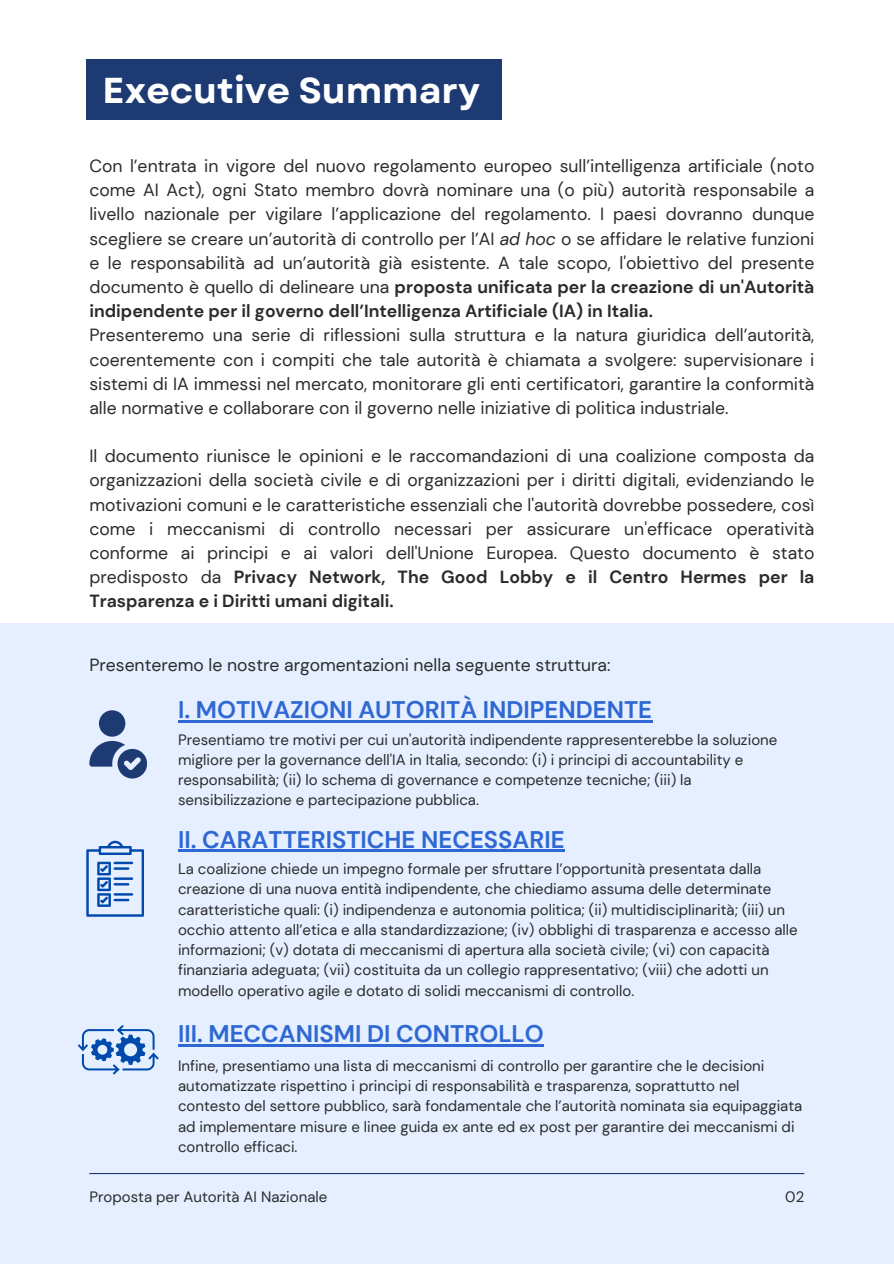
<style>
.page{position:relative;width:894px;height:1264px;background:#fff}
.page>*{position:absolute;margin:0;border:0;box-sizing:border-box;transform-origin:0 0}
.t1{font:700 36px "Garet";color:#fff}
.t2{font:700 24px "DM Sans";color:#2f68d3}
.t3{font:17.55px/24.2px "DM Sans";color:#2b2b2b}
.t4{font:15px/20.2px "DM Sans";color:#2b2b2b}
.s1{font-style:italic}
.s2{font-weight:700}
</style>
<div class="page">
<div style="left:0;top:623px;width:893px;height:640px;background:#e5efff"></div>
<div style="left:86px;top:59px;width:416px;height:60px;background:#1d3a72"></div>
<hr style="left:89px;top:1172px;width:715px;height:2px;background:#1d3a72">
<hr style="left:178px;top:720px;width:474px;height:2px;background:#2f68d3">
<hr style="left:178px;top:849px;width:386px;height:3px;background:#2f68d3">
<hr style="left:178px;top:1044px;width:365px;height:2px;background:#2f68d3">
<div style="left:99px;top:710px;width:26px;height:26px;background:#1d3a72;border-radius:50%"></div>
<svg style="left:89px;top:741px;width:58px;height:37px"></svg>
<svg style="left:86px;top:840px;width:58px;height:76px"></svg>
<svg style="left:78px;top:1025px;width:81px;height:49px"></svg>
<h3 class="t1" style="left:103px;top:64px;width:379px">Executive Summary</h3>
<h3 class="t3" style="left:89px;top:154px;width:726px">Con l’entrata in vigore del nuovo regolamento europeo sull’intelligenza artificiale (noto come AI Act), ogni Stato membro dovrà nominare una (o più) autorità responsabile a livello nazionale per vigilare l’applicazione del regolamento. I paesi dovranno dunque scegliere se creare un’autorità di controllo per l’AI <span class="s1">ad hoc</span> o se affidare le relative funzioni e le responsabilità ad un’autorità già esistente. A tale scopo, l'obiettivo del presente documento è quello di delineare una <span class="s2">proposta unificata per la creazione di un'Autorità indipendente per il governo dell’Intelligenza Artificiale (IA) in Italia.<br></span>Presenteremo una serie di riflessioni sulla struttura e la natura giuridica dell’autorità, coerentemente con i compiti che tale autorità è chiamata a svolgere: supervisionare i sistemi di IA immessi nel mercato, monitorare gli enti certificatori, garantire la conformità alle normative e collaborare con il governo nelle iniziative di politica industriale.</h3>
<h3 class="t3" style="left:89px;top:444px;width:726px;text-align:justify">Il documento riunisce le opinioni e le raccomandazioni di una coalizione composta da organizzazioni della società civile e di organizzazioni per i diritti digitali, evidenziando le motivazioni comuni e le caratteristiche essenziali che l'autorità dovrebbe possedere, così come i meccanismi di controllo necessari per assicurare un'efficace operatività conforme ai principi e ai valori dell'Unione Europea. Questo documento è stato predisposto da <span class="s2">Privacy Network, The Good Lobby e il Centro Hermes per la Trasparenza e i Diritti umani digitali.</span></h3>
<h2 class="t3" style="left:89px;top:653px;width:522px">Presenteremo le nostre argomentazioni nella seguente struttura:</h2>
<p class="t2" style="left:178px;top:694px;width:475px">I. MOTIVAZIONI AUTORITÀ INDIPENDENTE</p>
<p class="t4" style="left:178px;top:729px;width:600px">Presentiamo tre motivi per cui un'autorità indipendente rappresenterebbe la soluzione migliore per la governance dell'IA in Italia, secondo: (i) i principi di accountability e responsabilità; (ii) lo schema di governance e competenze tecniche; (iii) la sensibilizzazione e partecipazione pubblica.</p>
<h2 class="t2" style="left:178px;top:823px;width:388px">II. CARATTERISTICHE NECESSARIE</h2>
<p class="t4" style="left:178px;top:858px;width:621px">La coalizione chiede un impegno formale per sfruttare l’opportunità presentata dalla creazione di una nuova entità indipendente, che chiediamo assuma delle determinate caratteristiche quali: (i) indipendenza e autonomia politica; (ii) multidisciplinarità; (iii) un occhio attento all’etica e alla standardizzazione; (iv) obblighi di trasparenza e accesso alle informazioni; (v) dotata di meccanismi di apertura alla società civile; (vi) con capacità finanziaria adeguata; (vii) costituita da un collegio rappresentativo; (viii) che adotti un modello operativo agile e dotato di solidi meccanismi di controllo.</p>
<h2 class="t2" style="left:178px;top:1018px;width:367px">III. MECCANISMI DI CONTROLLO</h2>
<p class="t4" style="left:178px;top:1055px;width:625px">Infine, presentiamo una lista di meccanismi di controllo per garantire che le decisioni automatizzate rispettino i principi di responsabilità e trasparenza, soprattutto nel contesto del settore pubblico, sarà fondamentale che l’autorità nominata sia equipaggiata ad implementare misure e linee guida ex ante ed ex post per garantire dei meccanismi di controllo efficaci.</p>
<p class="t4" style="left:89px;top:1186px;width:239px">Proposta per Autorità AI Nazionale</p>
<h1 class="t4" style="left:785px;top:1186px;width:20px">02</h1>
</div>
